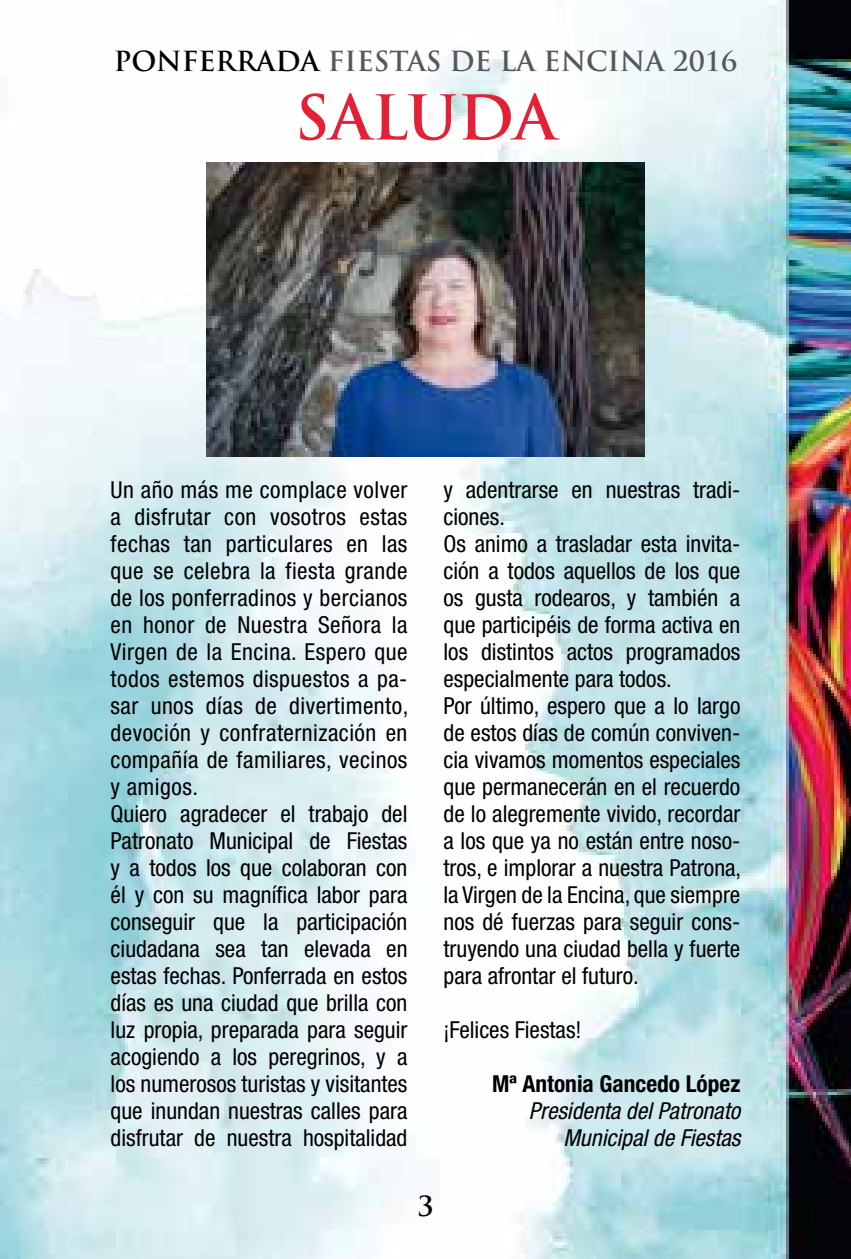
<style>
.page{position:relative;width:851px;height:1259px;background:#fff}
.page>*{position:absolute;margin:0;border:0;box-sizing:border-box;transform-origin:0 0}
.t1{font:700 60px "Trajan Pro";color:#e42037}
.t2{font:700 27px "Trajan Pro";color:#58585a}
.t3{font:700 27px "Trajan Pro";color:#000}
.t4{font:condensed 23.4px/27px "Helvetica Neue LT Std";color:#000}
.t5{font:italic condensed 23.4px/27px "Helvetica Neue LT Std";color:#000;text-align:right}
.t6{font:700 condensed 23.4px "Helvetica Neue LT Std";color:#000}
.s1{color:#000}
</style>
<div class="page">
<img style="left:0;top:0;width:850px;height:1259px">
<img style="left:206px;top:162px;width:438px;height:294px">
<p class="t2" style="left:114px;top:45px;width:625px"><span class="s1">PONFERRADA</span> FIESTAS DE LA ENCINA 2016</p>
<h1 class="t1" style="left:295px;top:80px;width:263px">SALUDA</h1>
<p class="t4" style="left:111px;top:476px;width:299px">Un año más me complace volver a disfrutar con vosotros estas fechas tan particulares en las que se celebra la fiesta grande de los ponferradinos y bercianos en honor de Nuestra Señora la<br>Virgen de la Encina. Espero que todos estemos dispuestos a pa&shy;sar unos días de divertimento, devoción y confraternización en compañía de familiares, vecinos y amigos.<br>Quiero agradecer el trabajo del<br>Patronato Municipal de Fiestas y a todos los que colaboran con él y con su magnífica labor para conseguir que la participación ciudadana sea tan elevada en estas fechas. Ponferrada en estos días es una ciudad que brilla con luz propia, preparada para seguir acogiendo a los peregrinos, y a los numerosos turistas y visitantes que inundan nuestras calles para disfrutar de nuestra hospitalidad</p>
<p class="t4" style="left:443px;top:476px;width:299px">y adentrarse en nuestras tradi&shy;ciones.<br>Os animo a trasladar esta invita&shy;ción a todos aquellos de los que os gusta rodearos, y también a que participéis de forma activa en los distintos actos programados especialmente para todos.<br>Por último, espero que a lo largo de estos días de común conviven&shy;cia vivamos momentos especiales que permanecerán en el recuerdo de lo alegremente vivido, recordar a los que ya no están entre noso&shy;tros, e implorar a nuestra Patrona, la Virgen de la Encina, que siempre nos dé fuerzas para seguir cons&shy;truyendo una ciudad bella y fuerte para afrontar el futuro.</p>
<p class="t4" style="left:443px;top:1016px;width:139px">¡Felices Fiestas!</p>
<p class="t6" style="left:492px;top:1069px;width:250px">Mª Antonia Gancedo López</p>
<p class="t5" style="left:528px;top:1098px;width:213px">Presidenta del Patronato<br>Municipal de Fiestas</p>
<p class="t3" style="left:417px;top:1189px;width:18px">3</p>
</div>
